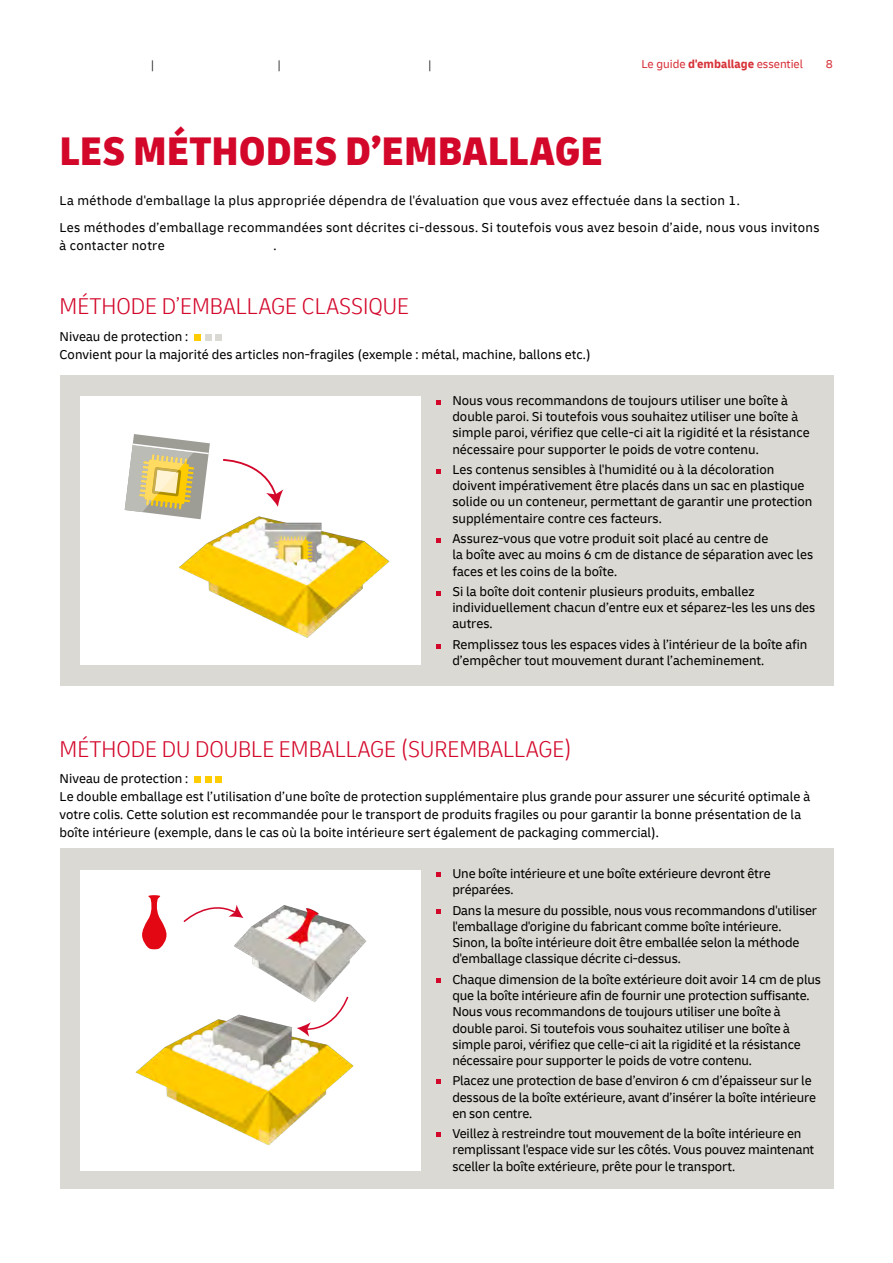
<style>
.page{position:relative;width:893px;height:1263px;background:#fff}
.page>*{position:absolute;margin:0;border:0;box-sizing:border-box;transform-origin:0 0}
.t1{font:900 condensed 42px "Delivery";color:#d3072a}
.t2{font:300 condensed 24px "Delivery";color:#d3072a}
.t3{font:13.5px/16.2px "Delivery";color:#000}
.t4{font:13.5px/18.1px "Delivery";letter-spacing:.025em;color:#000}
.t5{font:12px "Delivery";color:#d73138}
.t6{font:300 condensed 12px "Delivery";color:#000}
.s1{font-weight:700}
</style>
<div class="page">
<div style="left:60px;top:375px;width:773px;height:311px;background:#dad9d3"></div>
<div style="left:60px;top:848px;width:773px;height:341px;background:#dad9d3"></div>
<svg style="left:436px;top:1132px;width:5px;height:5px"></svg>
<svg style="left:436px;top:1079px;width:5px;height:5px"></svg>
<svg style="left:436px;top:978px;width:5px;height:4px"></svg>
<svg style="left:436px;top:909px;width:5px;height:4px"></svg>
<svg style="left:436px;top:872px;width:5px;height:5px"></svg>
<div style="left:215px;top:776px;width:7px;height:7px;background:#fc0"></div>
<div style="left:205px;top:776px;width:7px;height:7px;background:#fc0"></div>
<div style="left:194px;top:776px;width:7px;height:7px;background:#fc0"></div>
<svg style="left:436px;top:644px;width:5px;height:5px"></svg>
<svg style="left:436px;top:591px;width:5px;height:5px"></svg>
<svg style="left:436px;top:538px;width:5px;height:5px"></svg>
<svg style="left:436px;top:469px;width:5px;height:5px"></svg>
<svg style="left:436px;top:400px;width:5px;height:5px"></svg>
<div style="left:215px;top:334px;width:7px;height:7px;background:#dad9d3"></div>
<div style="left:205px;top:334px;width:7px;height:7px;background:#dad9d3"></div>
<div style="left:194px;top:334px;width:7px;height:7px;background:#fc0"></div>
<div style="left:81px;top:397px;width:340px;height:268px;background:#fff"></div>
<div style="left:81px;top:870px;width:340px;height:300px;background:#fff"></div>
<img style="left:178px;top:516px;width:212px;height:122px">
<svg style="left:125px;top:434px;width:85px;height:85px"></svg>
<svg style="left:223px;top:459px;width:60px;height:48px"></svg>
<svg style="left:183px;top:907px;width:35px;height:16px"></svg>
<svg style="left:142px;top:895px;width:25px;height:54px"></svg>
<img style="left:218px;top:905px;width:149px;height:90px">
<img style="left:135px;top:1014px;width:218px;height:131px">
<svg style="left:297px;top:995px;width:52px;height:42px"></svg>
<p class="t6" style="left:151px;top:57px;width:4px">|</p>
<p class="t6" style="left:278px;top:57px;width:4px">|</p>
<p class="t6" style="left:429px;top:57px;width:4px">|</p>
<p class="t5" style="left:641px;top:57px;width:163px">Le guide <span class="s1">d'emballage</span> essentiel</p>
<p class="t5" style="left:826px;top:57px;width:9px">8</p>
<h1 class="t1" style="left:60px;top:126px;width:545px">LES MÉTHODES D’EMBALLAGE</h1>
<p class="t4" style="left:60px;top:191px;width:682px">La méthode d'emballage la plus appropriée dépendra de l'évaluation que vous avez effectuée dans la section 1.</p>
<p class="t4" style="left:60px;top:218px;width:761px">Les méthodes d’emballage recommandées sont décrites ci-dessous. Si toutefois vous avez besoin d’aide, nous vous invitons à contacter notre</p>
<p class="t3" style="left:273px;top:237px;width:5px">.</p>
<p class="t2" style="left:60px;top:290px;width:351px">MÉTHODE D’EMBALLAGE CLASSIQUE</p>
<p class="t3" style="left:60px;top:327px;width:533px;line-height:18px">Niveau de protection :<br>Convient pour la majorité des articles non-fragiles (exemple : métal, machine, ballons etc.)</p>
<p class="t3" style="left:452px;top:392px;width:347px">Nous vous recommandons de toujours utiliser une boîte à double paroi. Si toutefois vous souhaitez utiliser une boîte à</p>
<p class="t3" style="left:452px;top:425px;width:359px">simple paroi, vérifiez que celle-ci ait la rigidité et la résistance</p>
<p class="t3" style="left:452px;top:441px;width:308px">nécessaire pour supporter le poids de votre contenu.</p>
<p class="t3" style="left:452px;top:461px;width:323px">Les contenus sensibles à l'humidité ou à la décoloration</p>
<p class="t3" style="left:452px;top:477px;width:362px">doivent impérativement être placés dans un sac en plastique solide ou un conteneur, permettant de garantir une protection supplémentaire contre ces facteurs.</p>
<p class="t3" style="left:452px;top:530px;width:362px">Assurez-vous que votre produit soit placé au centre de<br>la boîte avec au moins 6 cm de distance de séparation avec les faces et les coins de la boîte.</p>
<p class="t3" style="left:452px;top:583px;width:365px">Si la boîte doit contenir plusieurs produits, emballez individuellement chacun d’entre eux et séparez-les les uns des autres.</p>
<p class="t3" style="left:452px;top:636px;width:357px">Remplissez tous les espaces vides à l’intérieur de la boîte afin</p>
<p class="t3" style="left:452px;top:652px;width:313px">d’empêcher tout mouvement durant l’acheminement.</p>
<p class="t2" style="left:60px;top:732px;width:514px">MÉTHODE DU DOUBLE EMBALLAGE (SUREMBALLAGE)</p>
<p class="t3" style="left:60px;top:771px;width:130px">Niveau de protection :</p>
<p class="t3" style="left:60px;top:788px;width:752px;line-height:18px">Le double emballage est l’utilisation d’une boîte de protection supplémentaire plus grande pour assurer une sécurité optimale à votre colis. Cette solution est recommandée pour le transport de produits fragiles ou pour garantir la bonne présentation de la boîte intérieure (exemple, dans le cas où la boite intérieure sert également de packaging commercial).</p>
<p class="t3" style="left:452px;top:865px;width:320px">Une boîte intérieure et une boîte extérieure devront être préparées.</p>
<p class="t3" style="left:452px;top:902px;width:366px">Dans la mesure du possible, nous vous recommandons d'utiliser l'emballage d'origine du fabricant comme boîte intérieure.</p>
<p class="t3" style="left:452px;top:934px;width:349px">Sinon, la boîte intérieure doit être emballée selon la méthode</p>
<p class="t3" style="left:452px;top:951px;width:230px">d'emballage classique décrite ci-dessus.</p>
<p class="t3" style="left:452px;top:971px;width:370px">Chaque dimension de la boîte extérieure doit avoir 14 cm de plus</p>
<p class="t3" style="left:452px;top:987px;width:359px">que la boîte intérieure afin de fournir une protection suffisante.</p>
<p class="t3" style="left:452px;top:1003px;width:339px">Nous vous recommandons de toujours utiliser une boîte à double paroi. Si toutefois vous souhaitez utiliser une boîte à</p>
<p class="t3" style="left:452px;top:1036px;width:350px">simple paroi, vérifiez que celle-ci ait la rigidité et la résistance</p>
<p class="t3" style="left:452px;top:1050px;width:361px;line-height:20.4px">nécessaire pour supporter le poids de votre contenu.<br>Placez une protection de base d’environ 6 cm d’épaisseur sur le</p>
<p class="t3" style="left:452px;top:1089px;width:365px">dessous de la boîte extérieure, avant d’insérer la boîte intérieure en son centre.</p>
<p class="t3" style="left:452px;top:1125px;width:351px">Veillez à restreindre tout mouvement de la boîte intérieure en</p>
<p class="t3" style="left:452px;top:1142px;width:363px">remplissant l'espace vide sur les côtés. Vous pouvez maintenant</p>
<p class="t3" style="left:452px;top:1158px;width:284px">sceller la boîte extérieure, prête pour le transport.</p>
</div>
